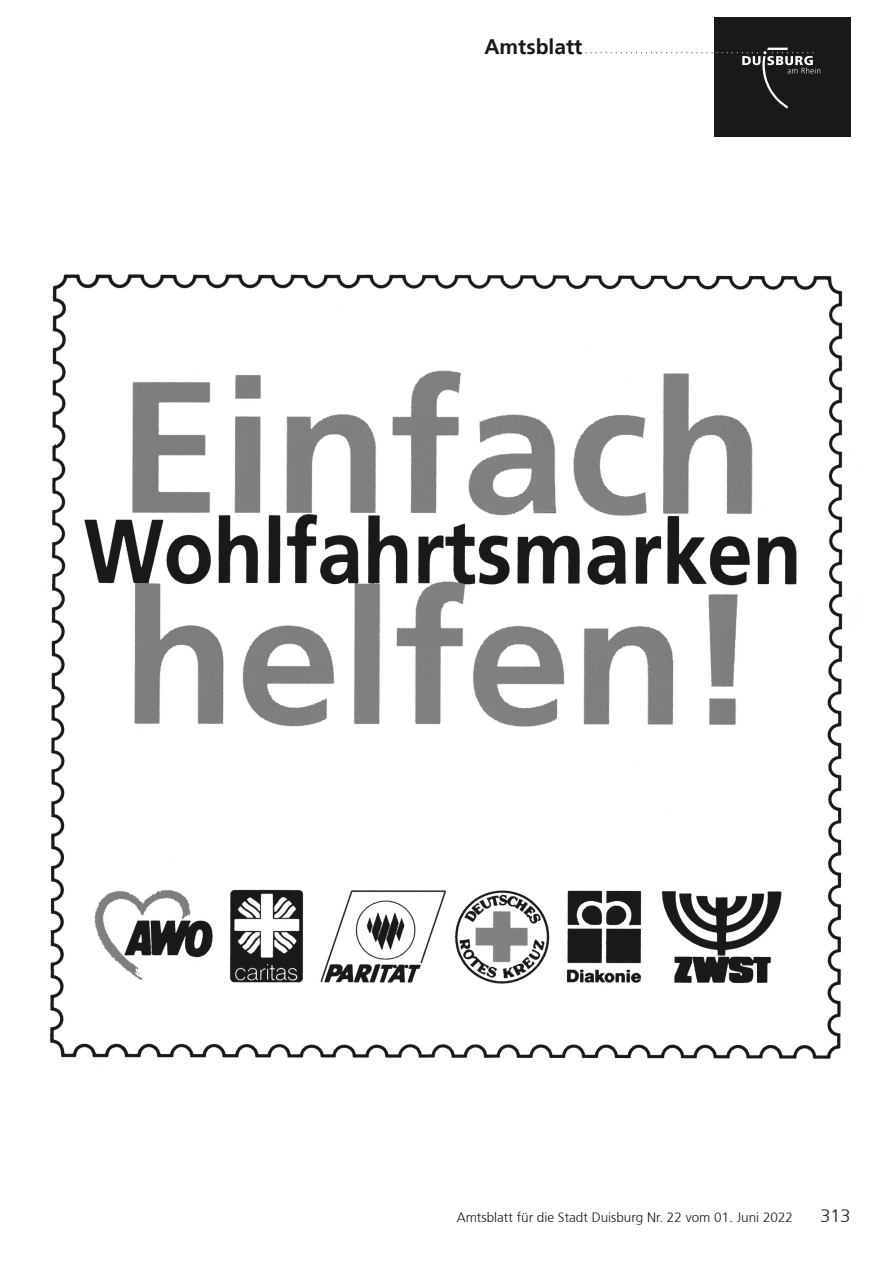
<style>
.page{position:relative;width:893px;height:1263px;background:#fff}
.page>*{position:absolute;margin:0;border:0;box-sizing:border-box;transform-origin:0 0}
.t1{font:72px "Duisburg Logo";color:#1b1917}
.t2{font:700 21px "Frutiger 65";color:#1b1917}
.t3{font:300 18px "Frutiger 45";color:#1b1917}
.t4{font:300 13.5px "Frutiger 45";color:#1b1917}
.s1{color:#fff}
</style>
<div class="page">
<div style="left:714px;top:17px;width:136px;height:119px;background:#1b1917"></div>
<img style="left:50px;top:274px;width:799px;height:785px">
<h2 class="t2" style="left:484px;top:34px;width:100px">Amtsblatt</h2>
<h1 class="t1" style="left:585px;top:-14px;width:236px">..............<span class="s1">...L</span></h1>
<p class="t4" style="left:457px;top:1210px;width:338px">Amtsblatt für die Stadt Duisburg Nr. 22 vom 01. Juni 2022</p>
<h3 class="t3" style="left:820px;top:1206px;width:32px">313</h3>
</div>
